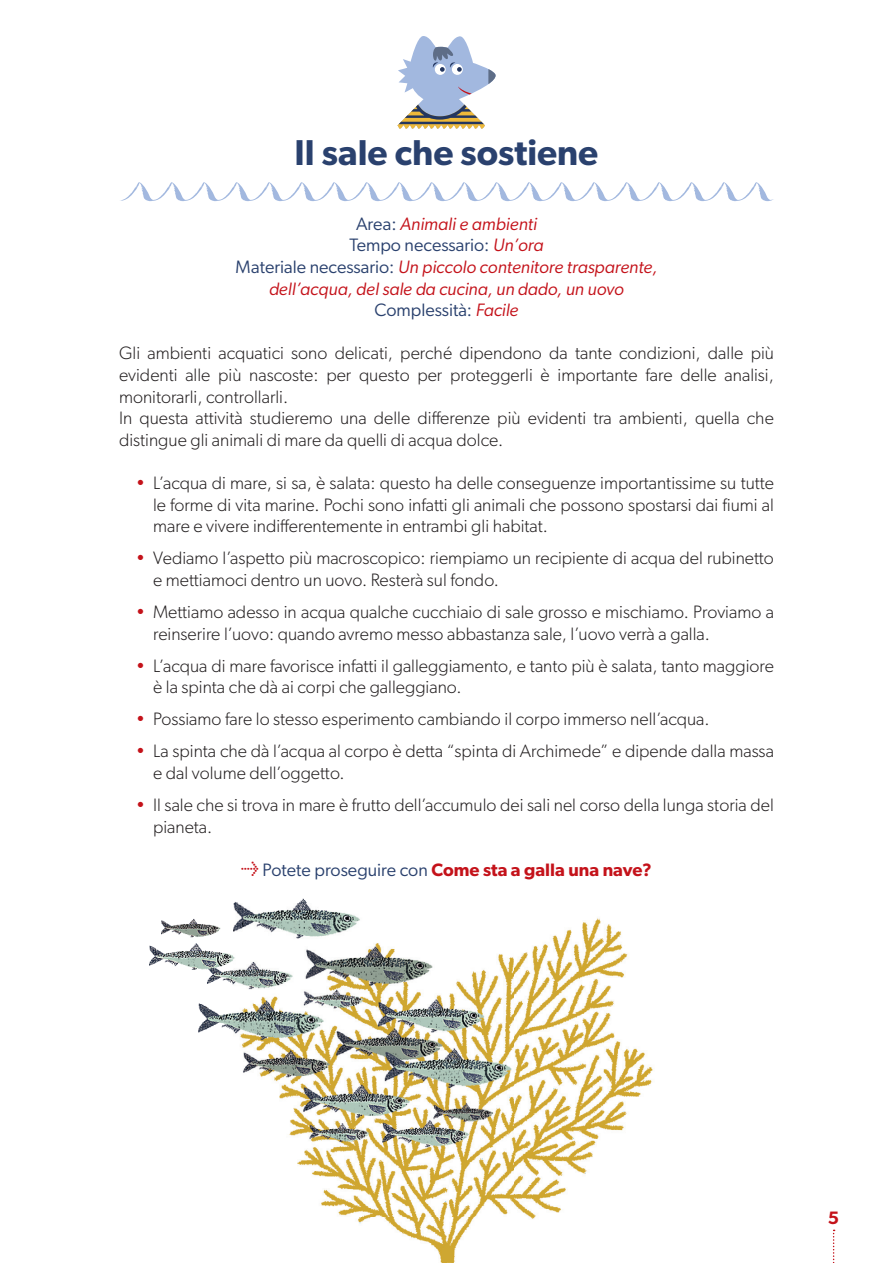
<style>
.page{position:relative;width:893px;height:1263px;background:#fff}
.page>*{position:absolute;margin:0;border:0;box-sizing:border-box;transform-origin:0 0}
.t1{font:600 36px "Gibson";color:#2a416e}
.t2{font:300 18px/21.6px "Gibson";color:#231f20}
.t3{font:italic 18px/21.6px "Gibson";color:#c4121a;text-align:center}
.t4{font:600 18px "Gibson";color:#c4121a}
.s1{font-style:normal;color:#2a416e}
.s2{font-weight:400;font-style:italic;color:#c4121a}
.s3{font-weight:400}
.s4{font-weight:400;color:#2a416e}
</style>
<div class="page">
<svg style="left:833px;top:1229px;width:2px;height:34px"></svg>
<svg style="left:120px;top:182px;width:654px;height:19px"></svg>
<svg style="left:397px;top:36px;width:99px;height:93px"></svg>
<img style="left:514px;top:918px;width:139px;height:301px">
<img style="left:358px;top:1216px;width:118px;height:47px">
<img style="left:149px;top:898px;width:158px;height:135px">
<img style="left:233px;top:903px;width:281px;height:313px">
<h1 class="t1" style="left:295px;top:131px;width:305px">Il sale che sostiene</h1>
<p class="t3" style="left:236px;top:213px;width:423px"><span class="s1">Area:</span> Animali e ambienti<br><span class="s1">Tempo necessario:</span> Un’ora<br><span class="s1">Materiale necessario:</span> Un piccolo contenitore trasparente, dell’acqua, del sale da cucina, un dado, un uovo <span class="s1">Complessità:</span> Facile</p>
<p class="t2" style="left:119px;top:342px;width:656px">Gli ambienti acquatici sono delicati, perché dipendono da tante condizioni, dalle più evidenti alle più nascoste: per questo per proteggerli è importante fare delle analisi, monitorarli, controllarli.<br>In questa attività studieremo una delle differenze più evidenti tra ambienti, quella che distingue gli animali di mare da quelli di acqua dolce.</p>
<p class="t2" style="left:153px;top:472px;width:622px;text-align:justify;text-indent:-17px"><span class="s2">•</span> L’acqua di mare, si sa, è salata: questo ha delle conseguenze importantissime su tutte le forme di vita marine. Pochi sono infatti gli animali che possono spostarsi dai fiumi al mare e vivere indifferentemente in entrambi gli habitat.</p>
<p class="t2" style="left:153px;top:547px;width:622px;text-indent:-17px"><span class="s2">•</span> Vediamo l’aspetto più macroscopico: riempiamo un recipiente di acqua del rubinetto e mettiamoci dentro un uovo. Resterà sul fondo.</p>
<p class="t2" style="left:153px;top:601px;width:622px;text-indent:-17px"><span class="s2">•</span> Mettiamo adesso in acqua qualche cucchiaio di sale grosso e mischiamo. Proviamo a reinserire l’uovo: quando avremo messo abbastanza sale, l’uovo verrà a galla.</p>
<p class="t2" style="left:153px;top:654px;width:622px;text-indent:-17px"><span class="s2">•</span> L’acqua di mare favorisce infatti il galleggiamento, e tanto più è salata, tanto maggiore è la spinta che dà ai corpi che galleggiano.</p>
<p class="t2" style="left:136px;top:708px;width:575px"><span class="s2">•</span> Possiamo fare lo stesso esperimento cambiando il corpo immerso nell’acqua.</p>
<p class="t2" style="left:153px;top:740px;width:622px;text-indent:-17px"><span class="s2">•</span> La spinta che dà l’acqua al corpo è detta “spinta di Archimede” e dipende dalla massa e dal volume dell’oggetto.</p>
<p class="t2" style="left:153px;top:794px;width:622px;text-indent:-17px"><span class="s2">•</span> Il sale che si trova in mare è frutto dell’accumulo dei sali nel corso della lunga storia del pianeta.</p>
<p class="t4" style="left:241px;top:859px;width:412px"><span class="s3">≥</span> <span class="s4">Potete proseguire con</span> Come sta a galla una nave?</p>
<p class="t4" style="left:828px;top:1207px;width:13px">5</p>
</div>
